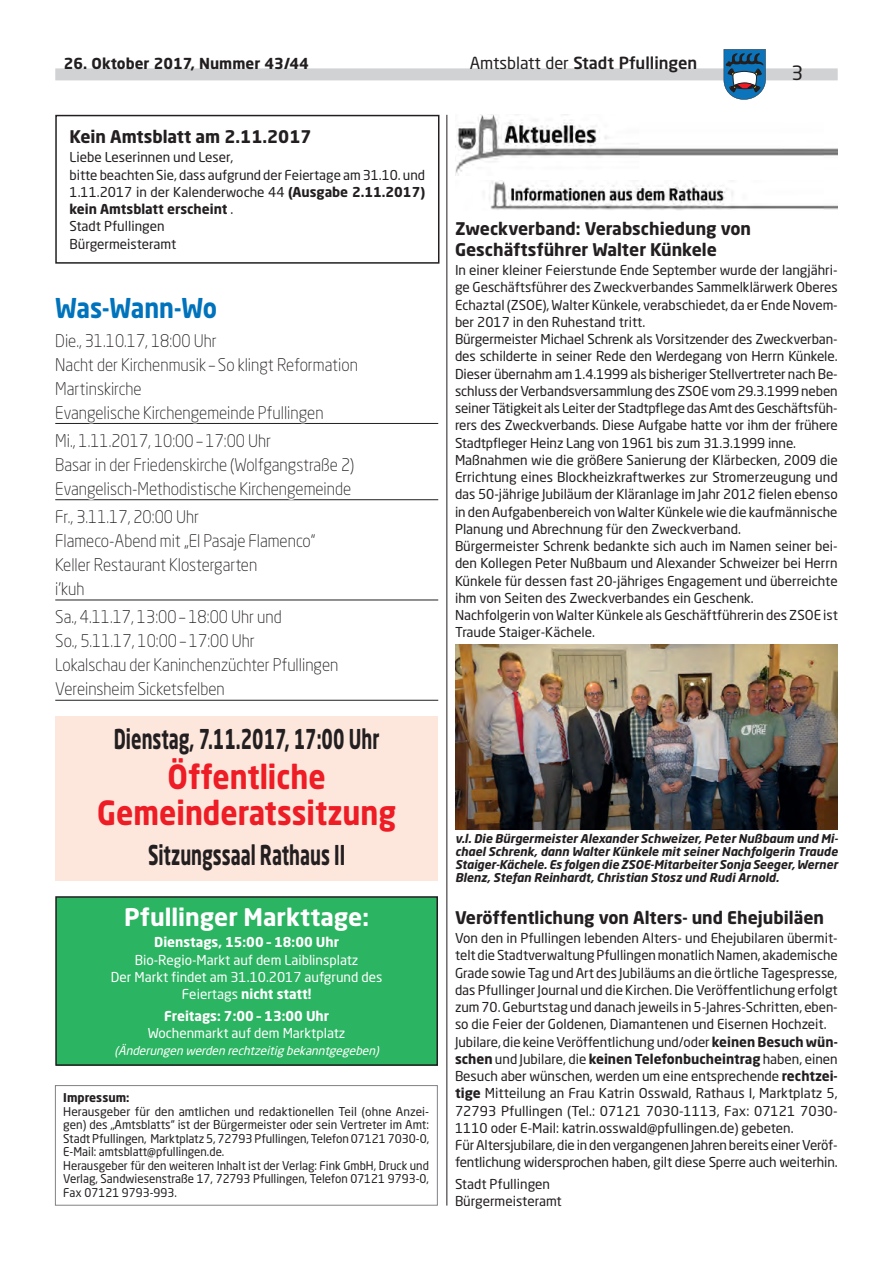
<style>
.page{position:relative;width:893px;height:1263px;background:#fff}
.page>*{position:absolute;margin:0;border:0;box-sizing:border-box;transform-origin:0 0}
.t1{font:700 33px/36px "Neo Sans Std";color:#ee1c25;text-align:center;scale:.89 1}
.t2{font:700 27px "Neo Sans Std";color:#231f20;scale:.66 1}
.t3{font:700 27px "Neo Sans Std";letter-spacing:-.01em;color:#0073bc;scale:.9 1}
.t4{font:700 24px "Neo Sans Std";color:#fff}
.t5{font:19.5px "Neo Sans Std";color:#231f20}
.t6{font:300 17.25px/24px "Neo Sans Std";color:#231f20;scale:.92 1}
.t7{font:700 17.25px/20.5px "Neo Sans Std";color:#231f20}
.t8{font:500 16.5px "Neo Sans Std";color:#231f20}
.t9{font:700 15px "Neo Sans Std";color:#231f20}
.t10{font:13.5px/17.2px "Neo Sans Std";color:#231f20}
.t11{font:13.5px/17.2px "Neo Sans Std";color:#fff;text-align:center}
.t12{font:700 13.5px "Neo Sans Std";color:#fff}
.t13{font:12px/13.5px "Neo Sans Std";color:#231f20}
.t14{font:italic 700 12px/13px "Neo Sans Std";color:#231f20;text-align:justify}
.t15{font:italic 12px "Neo Sans Std";color:#fff}
.t16{font:700 12px "Neo Sans Std";color:#231f20}
.s1{font-weight:400}
.s2{font-weight:700}
</style>
<div class="page">
<div style="left:55px;top:68px;width:783px;height:12px;background:#d1d2d4"></div>
<svg style="left:724px;top:49px;width:42px;height:51px;background:#477aa1"></svg>
<hr style="left:446px;top:115px;width:1px;height:1090px;background:#231f20">
<img style="left:455px;top:115px;width:383px;height:60px">
<img style="left:489px;top:181px;width:349px;height:29px">
<img style="left:455px;top:645px;width:383px;height:184px">
<div style="left:55px;top:115px;width:384px;height:149px;border:2px solid #231f20"></div>
<hr style="left:55px;top:423px;width:383px;height:1px;background:#231f20">
<hr style="left:55px;top:499px;width:383px;height:1px;background:#231f20">
<hr style="left:55px;top:600px;width:383px;height:1px;background:#231f20">
<hr style="left:55px;top:700px;width:383px;height:1px;background:#231f20">
<svg style="left:55px;top:423px;width:305px;height:178px"></svg>
<div style="left:55px;top:1085px;width:383px;height:120px;border:1px solid #808285"></div>
<div style="left:55px;top:716px;width:383px;height:164px;background:#fde7dd"></div>
<div style="left:56px;top:897px;width:381px;height:168px;background:#2bb461"></div>
<div style="left:55px;top:896px;width:383px;height:170px;border:2px solid #231f20"></div>
<p class="t9" style="left:64px;top:53px;width:246px">26. Oktober 2017, Nummer 43/44</p>
<p class="t8" style="left:470px;top:52px;width:229px"><span class="s1">Amtsblatt der</span> Stadt Pfullingen</p>
<h3 class="t5" style="left:791px;top:61px;width:13px">3</h3>
<p class="t7" style="left:70px;top:126px;width:244px">Kein Amtsblatt am 2.11.2017</p>
<p class="t10" style="left:70px;top:149px;width:357px">Liebe Leserinnen und Leser,<br>bitte beachten Sie, dass aufgrund der Feiertage am 31.10. und 1.11.2017 in der Kalenderwoche 44 <span class="s2">(Ausgabe 2.11.2017) kein Amtsblatt erscheint</span> .<br>Stadt Pfullingen<br>Bürgermeisteramt</p>
<h2 class="t3" style="left:55px;top:291px;width:181px">Was-Wann-Wo</h2>
<p class="t6" style="left:55px;top:328px;width:330px">Die., 31.10.17, 18:00 Uhr<br>Nacht der Kirchenmusik – So klingt Reformation Martinskirche<br>Evangelische Kirchengemeinde Pfullingen</p>
<p class="t6" style="left:55px;top:428px;width:327px">Mi., 1.11.2017, 10:00 – 17:00 Uhr<br>Basar in der Friedenskirche (Wolfgangstraße 2)<br>Evangelisch-Methodistische Kirchengemeinde</p>
<p class="t6" style="left:55px;top:505px;width:284px">Fr., 3.11.17, 20:00 Uhr<br>Flameco-Abend mit „El Pasaje Flamenco“<br>Keller Restaurant Klostergarten<br>i’kuh</p>
<p class="t6" style="left:55px;top:605px;width:309px">Sa., 4.11.17, 13:00 – 18:00 Uhr und<br>So., 5.11.17, 10:00 – 17:00 Uhr<br>Lokalschau der Kaninchenzüchter Pfullingen Vereinsheim Sicketsfelben</p>
<h2 class="t2" style="left:114px;top:722px;width:404px">Dienstag, 7.11.2017, 17:00 Uhr</h2>
<h1 class="t1" style="left:97px;top:758px;width:337px">Öffentliche<br>Gemeinderatssitzung</h1>
<h2 class="t2" style="left:148px;top:838px;width:300px">Sitzungssaal Rathaus II</h2>
<h3 class="t4" style="left:124px;top:901px;width:246px">Pfullinger Markttage:</h3>
<p class="t12" style="left:154px;top:933px;width:187px">Dienstags, 15:00 – 18:00 Uhr</p>
<p class="t11" style="left:111px;top:951px;width:273px">Bio-Regio-Markt auf dem Laiblinsplatz<br>Der Markt findet am 31.10.2017 aufgrund des<br>Feiertags <span class="s2">nicht statt!</span></p>
<p class="t12" style="left:164px;top:1007px;width:167px">Freitags: 7:00 – 13:00 Uhr</p>
<p class="t11" style="left:148px;top:1024px;width:199px">Wochenmarkt auf dem Marktplatz</p>
<p class="t15" style="left:114px;top:1043px;width:269px">(Änderungen werden rechtzeitig bekanntgegeben)</p>
<p class="t16" style="left:63px;top:1090px;width:68px">Impressum:</p>
<p class="t13" style="left:63px;top:1104px;width:367px">Herausgeber für den amtlichen und redaktionellen Teil (ohne Anzei&shy;gen) des „Amtsblatts“ ist der Bürgermeister oder sein Vertreter im Amt:<br>Stadt Pfullingen, Marktplatz 5, 72793 Pfullingen, Telefon 07121 7030-0, E-Mail: amtsblatt@pfullingen.de.<br>Herausgeber für den weiteren Inhalt ist der Verlag: Fink GmbH, Druck und Verlag, Sandwiesenstraße 17, 72793 Pfullingen, Telefon 07121 9793-0, Fax 07121 9793-993.</p>
<p class="t7" style="left:455px;top:218px;width:298px">Zweckverband: Verabschiedung von<br>Geschäftsführer Walter Künkele</p>
<p class="t10" style="left:455px;top:261px;width:384px">In einer kleiner Feierstunde Ende September wurde der langjähri&shy;ge Geschäftsführer des Zweckverbandes Sammelklärwerk Oberes Echaztal (ZSOE), Walter Künkele, verabschiedet, da er Ende Novem&shy;ber 2017 in den Ruhestand tritt.<br>Bürgermeister Michael Schrenk als Vorsitzender des Zweckverban&shy;des schilderte in seiner Rede den Werdegang von Herrn Künkele.<br>Dieser übernahm am 1.4.1999 als bisheriger Stellvertreter nach Be&shy;schluss der Verbandsversammlung des ZSOE vom 29.3.1999 neben seiner Tätigkeit als Leiter der Stadtpflege das Amt des Geschäftsfüh&shy;rers des Zweckverbands. Diese Aufgabe hatte vor ihm der frühere Stadtpfleger Heinz Lang von 1961 bis zum 31.3.1999 inne.<br>Maßnahmen wie die größere Sanierung der Klärbecken, 2009 die Errichtung eines Blockheizkraftwerkes zur Stromerzeugung und das 50-jährige Jubiläum der Kläranlage im Jahr 2012 fielen ebenso in den Aufgabenbereich von Walter Künkele wie die kaufmännische Planung und Abrechnung für den Zweckverband.<br>Bürgermeister Schrenk bedankte sich auch im Namen seiner bei&shy;den Kollegen Peter Nußbaum und Alexander Schweizer bei Herrn Künkele für dessen fast 20-jähriges Engagement und überreichte ihm von Seiten des Zweckverbandes ein Geschenk.<br>Nachfolgerin von Walter Künkele als Geschäftführerin des ZSOE ist Traude Staiger-Kächele.</p>
<p class="t14" style="left:455px;top:831px;width:384px">v.l. Die Bürgermeister Alexander Schweizer, Peter Nußbaum und Mi&shy;chael Schrenk, dann Walter Künkele mit seiner Nachfolgerin Traude Staiger-Kächele. Es folgen die ZSOE-Mitarbeiter Sonja Seeger, Werner Blenz, Stefan Reinhardt, Christian Stosz und Rudi Arnold.</p>
<p class="t7" style="left:455px;top:906px;width:371px">Veröffentlichung von Alters- und Ehejubiläen</p>
<p class="t10" style="left:455px;top:929px;width:384px">Von den in Pfullingen lebenden Alters- und Ehejubilaren übermit&shy;telt die Stadtverwaltung Pfullingen monatlich Namen, akademische Grade sowie Tag und Art des Jubiläums an die örtliche Tagespresse, das Pfullinger Journal und die Kirchen. Die Veröffentlichung erfolgt zum 70. Geburtstag und danach jeweils in 5-Jahres-Schritten, eben&shy;so die Feier der Goldenen, Diamantenen und Eisernen Hochzeit.<br>Jubilare, die keine Veröffentlichung und/oder <span class="s2">keinen Besuch wün&shy;schen</span> und Jubilare, die <span class="s2">keinen Telefonbucheintrag</span> haben, einen Besuch aber wünschen, werden um eine entsprechende <span class="s2">rechtzei&shy;tige</span> Mitteilung an Frau Katrin Osswald, Rathaus I, Marktplatz 5, 72793 Pfullingen (Tel.: 07121 7030-1113, Fax: 07121 7030- 1110 oder E-Mail: katrin.osswald@pfullingen.de) gebeten.<br>Für Altersjubilare, die in den vergangenen Jahren bereits einer Veröf&shy;fentlichung widersprochen haben, gilt diese Sperre auch weiterhin.</p>
<p class="t10" style="left:455px;top:1175px;width:108px">Stadt Pfullingen<br>Bürgermeisteramt</p>
</div>
